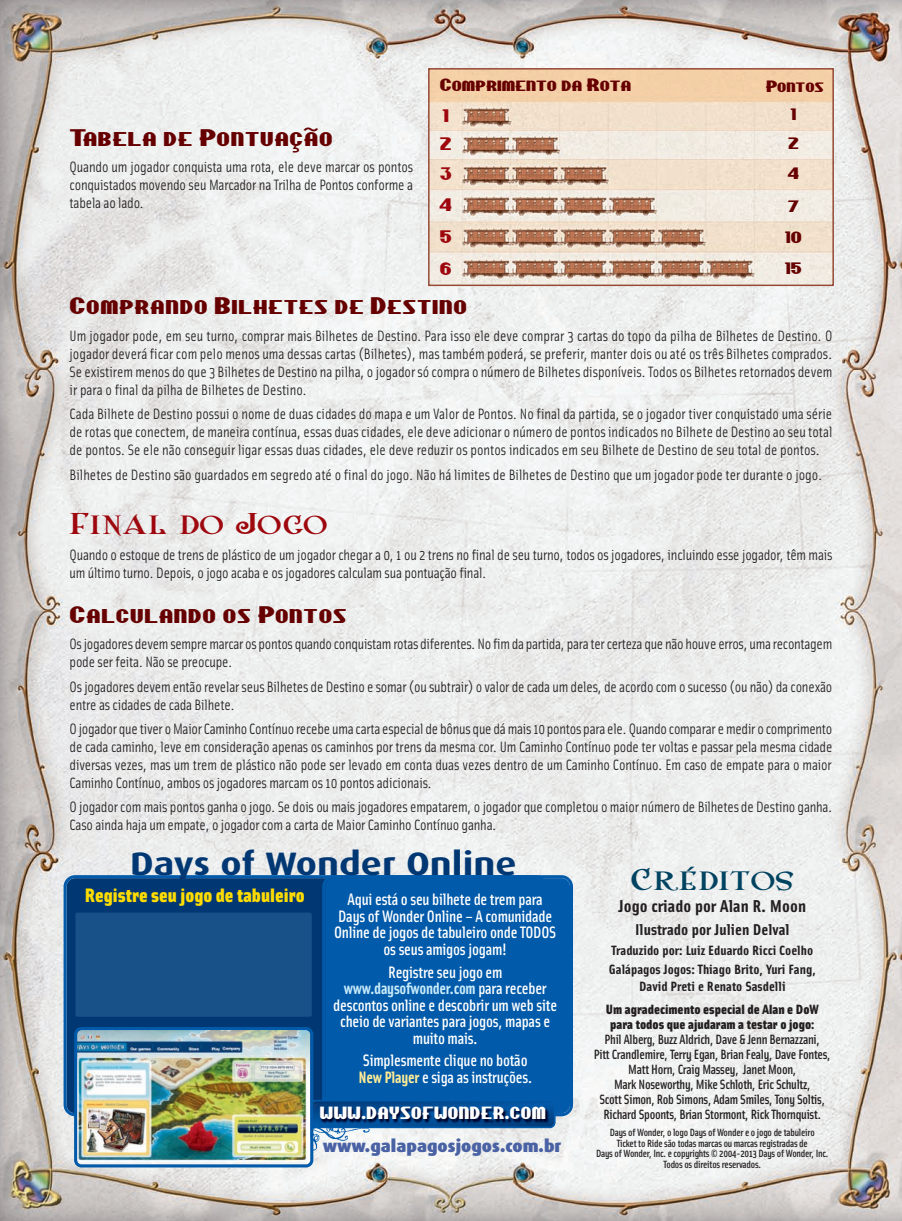
<style>
.page{position:relative;width:902px;height:1221px;background:#fff}
.page>*{position:absolute;margin:0;border:0;box-sizing:border-box;transform-origin:0 0}
.t1{font:700 32.4px "Dax";color:#013874;scale:1.18 1}
.t2{font:25.5px "Shangri La NF Small Caps";letter-spacing:.035em;color:#9d070d;scale:1.18 1}
.t3{font:25.5px "Shangri La NF Small Caps";letter-spacing:.035em;color:#004361;scale:1.18 1}
.t4{font:20.4px "Chippewa Falls NF";letter-spacing:.035em;color:#600;scale:1.18 1}
.t5{font:900 19.5px "Solex";color:#ffdc01}
.t6{font:900 17.25px "Dax";color:#4a62a4}
.t7{font:700 17.25px "Solex";color:#231f20;scale:1.1 1}
.t8{font:500 16.65px/16.5px "Solex";letter-spacing:-.015em;color:#fff;text-align:center}
.t9{font:700 15.75px "Solex";color:#231f20;scale:1.1 1}
.t10{font:15.3px "Chippewa Falls NF";color:#600;scale:1.18 1}
.t11{font:15.3px/31.8px "Chippewa Falls NF";color:#9d070d;scale:1.18 1}
.t12{font:15px/18px "Solex";letter-spacing:-.015em;color:#231f20;text-align:justify}
.t13{font:15px "Chippewa Falls NF";letter-spacing:.035em;color:#fff;scale:1.05 1}
.t14{font:13.95px/29.2px "Chippewa Falls NF";color:#600;scale:1.18 1}
.t15{font:500 13.5px/15px "Solex";letter-spacing:-.025em;color:#231f20;text-align:center}
.t16{font:700 13.5px/18.6px "Solex";color:#231f20;scale:1.1 1}
.t17{font:900 13.5px/15px "Solex";color:#231f20;text-align:center}
.t18{font:500 10.5px/10.5px "Solex";letter-spacing:-.025em;color:#231f20;text-align:center}
.s1{font-weight:700;color:#c6eafa}
.s2{font-weight:700;color:#ffec96}
</style>
<div class="page">
<img style="left:0;top:0;width:901px;height:1220px">
<img style="left:431px;top:71px;width:399px;height:212px">
<div style="left:428px;top:68px;width:405px;height:218px;border:2px solid #954a35"></div>
<svg style="left:64px;top:875px;width:258px;height:241px;background:#033d7a"></svg>
<div style="left:322px;top:875px;width:251px;height:241px;background:#015aaa"></div>
<div style="left:75px;top:912px;width:237px;height:104px;background:#185088"></div>
<img style="left:74px;top:1026px;width:489px;height:141px">
<h3 class="t4" style="left:70px;top:123px;width:224px">Tabela de Pontuação</h3>
<p class="t12" style="left:70px;top:157px;width:345px">Quando um jogador conquista uma rota, ele deve marcar os pontos conquistados movendo seu Marcador na Trilha de Pontos conforme a tabela ao lado.</p>
<p class="t10" style="left:440px;top:74px;width:163px">Comprimento da Rota</p>
<p class="t14" style="left:765px;top:72px;width:51px">Pontos</p>
<p class="t11" style="left:442px;top:100px;width:7px">1</p>
<p class="t11" style="left:439px;top:129px;width:12px;line-height:29.7px">2<br>3</p>
<p class="t11" style="left:439px;top:190px;width:12px;text-align:justify">4<br>5<br>6</p>
<p class="t14" style="left:787px;top:100px;width:11px">1<br>2<br>4</p>
<p class="t14" style="left:787px;top:192px;width:12px">7</p>
<p class="t14" style="left:784px;top:223px;width:16px">10</p>
<p class="t14" style="left:784px;top:254px;width:16px">15</p>
<h3 class="t4" style="left:70px;top:291px;width:338px">Comprando Bilhetes de Destino</h3>
<p class="t12" style="left:70px;top:326px;width:764px">Um jogador pode, em seu turno, comprar mais Bilhetes de Destino. Para isso ele deve comprar 3 cartas do topo da pilha de Bilhetes de Destino. O jogador deverá ficar com pelo menos uma dessas cartas (Bilhetes), mas também poderá, se preferir, manter dois ou até os três Bilhetes comprados.<br>Se existirem menos do que 3 Bilhetes de Destino na pilha, o jogador só compra o número de Bilhetes disponíveis. Todos os Bilhetes retornados devem ir para o final da pilha de Bilhetes de Destino.</p>
<p class="t12" style="left:70px;top:404px;width:764px">Cada Bilhete de Destino possui o nome de duas cidades do mapa e um Valor de Pontos. No final da partida, se o jogador tiver conquistado uma série de rotas que conectem, de maneira contínua, essas duas cidades, ele deve adicionar o número de pontos indicados no Bilhete de Destino ao seu total de pontos. Se ele não conseguir ligar essas duas cidades, ele deve reduzir os pontos indicados em seu Bilhete de Destino de seu total de pontos.</p>
<p class="t12" style="left:70px;top:465px;width:754px">Bilhetes de Destino são guardados em segredo até o final do jogo. Não há limites de Bilhetes de Destino que um jogador pode ter durante o jogo.</p>
<h2 class="t2" style="left:70px;top:505px;width:220px">Final do Jogo</h2>
<p class="t12" style="left:70px;top:545px;width:764px">Quando o estoque de trens de plástico de um jogador chegar a 0, 1 ou 2 trens no final de seu turno, todos os jogadores, incluindo esse jogador, têm mais um último turno. Depois, o jogo acaba e os jogadores calculam sua pontuação final.</p>
<h3 class="t4" style="left:70px;top:599px;width:236px">Calculando os Pontos</h3>
<p class="t12" style="left:70px;top:634px;width:764px">Os jogadores devem sempre marcar os pontos quando conquistam rotas diferentes. No fim da partida, para ter certeza que não houve erros, uma recontagem pode ser feita. Não se preocupe.</p>
<p class="t12" style="left:70px;top:676px;width:764px">Os jogadores devem então revelar seus Bilhetes de Destino e somar (ou subtrair) o valor de cada um deles, de acordo com o sucesso (ou não) da conexão entre as cidades de cada Bilhete.</p>
<p class="t12" style="left:70px;top:719px;width:764px">O jogador que tiver o Maior Caminho Contínuo recebe uma carta especial de bônus que dá mais 10 pontos para ele. Quando comparar e medir o comprimento de cada caminho, leve em consideração apenas os caminhos por trens da mesma cor. Um Caminho Contínuo pode ter voltas e passar pela mesma cidade diversas vezes, mas um trem de plástico não pode ser levado em conta duas vezes dentro de um Caminho Contínuo. Em caso de empate para o maior Caminho Contínuo, ambos os jogadores marcam os 10 pontos adicionais.</p>
<p class="t12" style="left:70px;top:797px;width:764px">O jogador com mais pontos ganha o jogo. Se dois ou mais jogadores empatarem, o jogador que completou o maior número de Bilhetes de Destino ganha.<br>Caso ainda haja um empate, o jogador com a carta de Maior Caminho Contínuo ganha.</p>
<h1 class="t1" style="left:130px;top:845px;width:329px">Days of Wonder Online</h1>
<p class="t8" style="left:334px;top:890px;width:224px">Aqui está o seu bilhete de trem para<br>Days of Wonder Online – A comunidade<br>Online de jogos de tabuleiro onde TODOS os seus amigos jogam!</p>
<p class="t8" style="left:333px;top:962px;width:225px">Registre seu jogo em <span class="s1">www.daysofwonder.com</span> para receber descontos online e descobrir um web site cheio de variantes para jogos, mapas e muito mais.</p>
<p class="t8" style="left:358px;top:1051px;width:175px;text-align:left">Simplesmente clique no botão<br><span class="s2">New Player</span> e siga as instruções.</p>
<h3 class="t5" style="left:85px;top:881px;width:221px">Registre seu jogo de tabuleiro</h3>
<p class="t13" style="left:320px;top:1102px;width:217px">WWW.DAYSOFWONDER.COM</p>
<p class="t6" style="left:323px;top:1136px;width:240px">www.galapagosjogos.com.br</p>
<h2 class="t3" style="left:631px;top:861px;width:139px">Créditos</h2>
<p class="t7" style="left:618px;top:895px;width:172px">Jogo criado por Alan R. Moon</p>
<p class="t9" style="left:635px;top:918px;width:142px">Ilustrado por Julien Delval</p>
<p class="t16" style="left:609px;top:940px;width:190px">Traduzido por: Luiz Eduardo Ricci Coelho<br>Galápagos Jogos: Thiago Brito, Yuri Fang,</p>
<p class="t16" style="left:639px;top:975px;width:135px">David Preti e Renato Sasdelli</p>
<p class="t17" style="left:606px;top:1001px;width:214px">Um agradecimento especial de Alan e DoW para todos que ajudaram a testar o jogo:</p>
<p class="t15" style="left:593px;top:1031px;width:238px">Phil Alberg, Buzz Aldrich, Dave &amp; Jenn Bernazzani,<br>Pitt Crandlemire, Terry Egan, Brian Fealy, Dave Fontes, Matt Horn, Craig Massey, Janet Moon,<br>Mark Noseworthy, Mike Schloth, Eric Schultz,<br>Scott Simon, Rob Simons, Adam Smiles, Tony Soltis, Richard Spoonts, Brian Stormont, Rick Thornquist.</p>
<p class="t18" style="left:596px;top:1126px;width:234px">Days of Wonder, o logo Days of Wonder e o jogo de tabuleiro<br>Ticket to Ride são todas marcas ou marcas registradas de<br>Days of Wonder, Inc. e copyrights © 2004-2013 Days of Wonder, Inc.<br>Todos os direitos reservados.</p>
</div>
